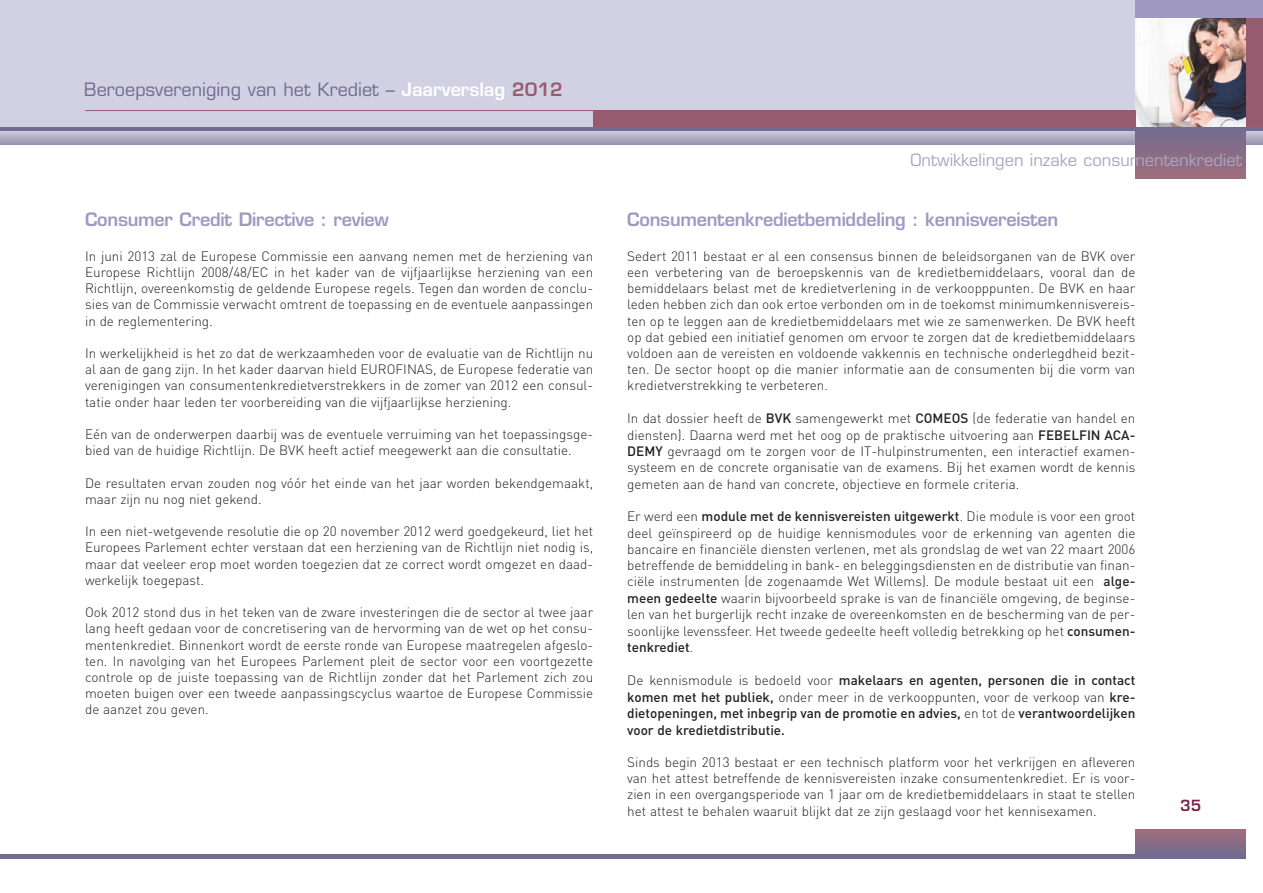
<style>
.page{position:relative;width:1263px;height:893px;background:#fff}
.page>*{position:absolute;margin:0;border:0;box-sizing:border-box;transform-origin:0 0}
.t1{font:600 18px "Eurostile LT Std";letter-spacing:-.015em;color:#9f99c1}
.t2{font:18px "Eurostile LT Std";color:#726b90}
.t3{font:16.5px "Eurostile LT Std";color:#aaa7c0}
.t4{font:600 15px "Eurostile LT Std";color:#78234b}
.t5{font:300 13.5px/16.2px "DIN";color:#231f20;text-align:justify}
.t6{font:500 13.5px/16.5px "DIN";color:#231f20;text-align:justify}
.s1{font-weight:600;color:#fff}
.s2{font-weight:600;color:#965b6e}
.s3{font-weight:500}
.s4{font-weight:300}
</style>
<div class="page">
<div style="left:0;top:0;width:1263px;height:128px;background:#d2d0e3"></div>
<hr style="left:85px;top:110px;width:1050px;height:1px;background:#965b6e">
<div style="left:1246px;top:0;width:17px;height:128px;background:#965b6e"></div>
<img style="left:1135px;top:18px;width:111px;height:110px">
<svg style="left:1px;top:128px;width:1262px;height:4px;background:#8882a2"></svg>
<div style="left:1135px;top:0;width:128px;height:18px;background:#9f99c1"></div>
<svg style="left:1px;top:132px;width:1262px;height:13px;background:#aeabc3"></svg>
<div style="left:1135px;top:128px;width:111px;height:51px;background:linear-gradient(to bottom,#736c90,#9f6d7d)"></div>
<div style="left:593px;top:111px;width:542px;height:17px;background:#965b6e"></div>
<div style="left:1135px;top:829px;width:111px;height:26px;background:linear-gradient(to bottom,#9f6d7d,#766c8f)"></div>
<hr style="left:0;top:855px;width:1246px;height:4px;background:#726b90">
<svg style="left:0;top:128px;width:1px;height:17px"></svg>
<h1 class="t2" style="left:84px;top:82px;width:480px">Beroepsvereniging van het Krediet – <span class="s1">Jaarverslag</span> <span class="s2">2012</span></h1>
<h1 class="t1" style="left:85px;top:213px;width:305px">Consumer Credit Directive : review</h1>
<p class="t5" style="left:85px;top:249px;width:510px">In juni 2013 zal de Europese Commissie een aanvang nemen met de herziening van Europese Richtlijn 2008/48/EC in het kader van de vijfjaarlijkse herziening van een Richtlijn, overeenkomstig de geldende Europese regels. Tegen dan worden de conclu&shy;sies van de Commissie verwacht omtrent de toepassing en de eventuele aanpassingen in de reglementering.</p>
<p class="t5" style="left:85px;top:347px;width:510px">In werkelijkheid is het zo dat de werkzaamheden voor de evaluatie van de Richtlijn nu al aan de gang zijn. In het kader daarvan hield EUROFINAS, de Europese federatie van verenigingen van consumentenkredietverstrekkers in de zomer van 2012 een consul&shy;tatie onder haar leden ter voorbereiding van die vijfjaarlijkse herziening.</p>
<p class="t5" style="left:85px;top:428px;width:510px">Eén van de onderwerpen daarbij was de eventuele verruiming van het toepassingsge&shy;bied van de huidige Richtlijn. De BVK heeft actief meegewerkt aan die consultatie.</p>
<p class="t5" style="left:85px;top:476px;width:510px">De resultaten ervan zouden nog vóór het einde van het jaar worden bekendgemaakt, maar zijn nu nog niet gekend.</p>
<p class="t5" style="left:85px;top:525px;width:510px">In een niet-wetgevende resolutie die op 20 november 2012 werd goedgekeurd, liet het Europees Parlement echter verstaan dat een herziening van de Richtlijn niet nodig is, maar dat veeleer erop moet worden toegezien dat ze correct wordt omgezet en daad&shy;werkelijk toegepast.</p>
<p class="t5" style="left:85px;top:606px;width:510px">Ook 2012 stond dus in het teken van de zware investeringen die de sector al twee jaar lang heeft gedaan voor de concretisering van de hervorming van de wet op het consu&shy;mentenkrediet. Binnenkort wordt de eerste ronde van Europese maatregelen afgeslo&shy;ten. In navolging van het Europees Parlement pleit de sector voor een voortgezette controle op de juiste toepassing van de Richtlijn zonder dat het Parlement zich zou moeten buigen over een tweede aanpassingscyclus waartoe de Europese Commissie de aanzet zou geven.</p>
<p class="t3" style="left:910px;top:154px;width:333px">Ontwikkelingen inzake consumentenkrediet</p>
<h1 class="t1" style="left:627px;top:213px;width:433px">Consumentenkredietbemiddeling : kennisvereisten</h1>
<p class="t5" style="left:627px;top:249px;width:510px">Sedert 2011 bestaat er al een consensus binnen de beleidsorganen van de BVK over een verbetering van de beroepskennis van de kredietbemiddelaars, vooral dan de bemiddelaars belast met de kredietverlening in de verkoopppunten. De BVK en haar leden hebben zich dan ook ertoe verbonden om in de toekomst minimumkennisvereis&shy;ten op te leggen aan de kredietbemiddelaars met wie ze samenwerken. De BVK heeft op dat gebied een initiatief genomen om ervoor te zorgen dat de kredietbemiddelaars voldoen aan de vereisten en voldoende vakkennis en technische onderlegdheid bezit&shy;ten. De sector hoopt op die manier informatie aan de consumenten bij die vorm van kredietverstrekking te verbeteren.</p>
<p class="t5" style="left:627px;top:412px;width:510px">In dat dossier heeft de <span class="s3">BVK</span> samengewerkt met <span class="s3">COMEOS</span> (de federatie van handel en diensten). Daarna werd met het oog op de praktische uitvoering aan <span class="s3">FEBELFIN ACA-DEMY</span> gevraagd om te zorgen voor de IT-hulpinstrumenten, een interactief examen&shy;systeem en de concrete organisatie van de examens. Bij het examen wordt de kennis gemeten aan de hand van concrete, objectieve en formele criteria.</p>
<p class="t5" style="left:627px;top:510px;width:510px">Er werd een <span class="s3">module met de kennisvereisten uitgewerkt</span>. Die module is voor een groot deel geïnspireerd op de huidige kennismodules voor de erkenning van agenten die bancaire en financiële diensten verlenen, met als grondslag de wet van 22 maart 2006 betreffende de bemiddeling in bank- en beleggingsdiensten en de distributie van finan&shy;ciële instrumenten (de zogenaamde Wet Willems). De module bestaat uit een <span class="s3">alge&shy;meen gedeelte</span> waarin bijvoorbeeld sprake is van de financiële omgeving, de beginse&shy;len van het burgerlijk recht inzake de overeenkomsten en de bescherming van de per&shy;soonlijke levenssfeer. Het tweede gedeelte heeft volledig betrekking op het <span class="s3">consumen&shy;tenkrediet</span>.</p>
<p class="t6" style="left:627px;top:673px;width:510px"><span class="s4">De kennismodule is bedoeld voor</span> makelaars en agenten, personen die in contact komen met het publiek, <span class="s4">onder meer in de verkooppunten, voor de verkoop van</span> kre&shy;dietopeningen, met inbegrip van de promotie en advies, <span class="s4">en tot de</span> verantwoordelijken voor de kredietdistributie.</p>
<p class="t5" style="left:627px;top:756px;width:510px">Sinds begin 2013 bestaat er een technisch platform voor het verkrijgen en afleveren van het attest betreffende de kennisvereisten inzake consumentenkrediet. Er is voor&shy;zien in een overgangsperiode van 1 jaar om de kredietbemiddelaars in staat te stellen het attest te behalen waaruit blijkt dat ze zijn geslaagd voor het kennisexamen.</p>
<p class="t4" style="left:1180px;top:799px;width:23px">35</p>
</div>
